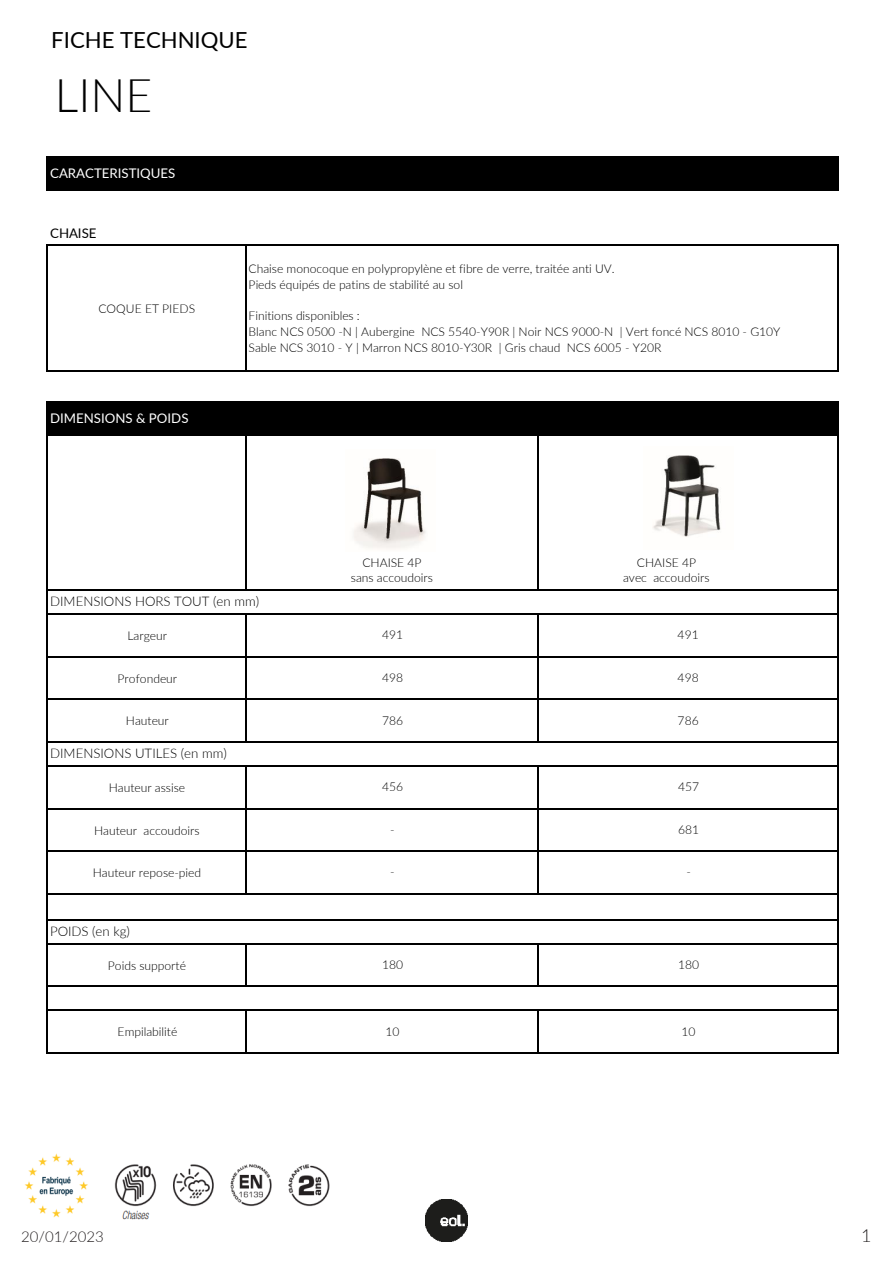
<style>
.page{position:relative;width:893px;height:1263px;background:#fff}
.page>*{position:absolute;margin:0;border:0;box-sizing:border-box;transform-origin:0 0}
.t1{font:300 46.35px "Lato";color:#000}
.t2{font:22.2px "Lato";color:#000}
.t3{font:300 18px "Lato";color:#231f20}
.t4{font:300 15px "Lato";color:#231f20}
.t5{font:300 13.2px "Lato";color:#000}
.t6{font:13.2px "Lato";color:#fff}
.t7{font:13.2px "Lato";color:#000}
.t8{font:300 12.15px/15.8px "Lato";color:#000}
</style>
<div class="page">
<img style="left:425px;top:1199px;width:43px;height:43px">
<div style="left:48px;top:157px;width:790px;height:33px;background:#000"></div>
<div style="left:48px;top:402px;width:790px;height:34px;background:#000"></div>
<hr style="left:47px;top:156px;width:1px;height:35px;background:#000">
<hr style="left:838px;top:157px;width:1px;height:34px;background:#000">
<hr style="left:47px;top:245px;width:1px;height:127px;background:#000">
<hr style="left:245px;top:246px;width:2px;height:126px;background:#000">
<hr style="left:838px;top:246px;width:1px;height:126px;background:#000">
<hr style="left:245px;top:436px;width:2px;height:155px;background:#000">
<hr style="left:537px;top:436px;width:1px;height:155px;background:#000">
<hr style="left:245px;top:615px;width:2px;height:127px;background:#000">
<hr style="left:537px;top:615px;width:1px;height:127px;background:#000">
<hr style="left:245px;top:766px;width:2px;height:128px;background:#000">
<hr style="left:537px;top:766px;width:1px;height:128px;background:#000">
<hr style="left:245px;top:944px;width:2px;height:43px;background:#000">
<hr style="left:537px;top:944px;width:1px;height:43px;background:#000">
<hr style="left:47px;top:402px;width:1px;height:651px;background:#000">
<hr style="left:245px;top:1011px;width:2px;height:42px;background:#000">
<hr style="left:537px;top:1011px;width:1px;height:42px;background:#000">
<hr style="left:838px;top:436px;width:1px;height:617px;background:#000">
<hr style="left:48px;top:156px;width:791px;height:1px;background:#000">
<hr style="left:48px;top:190px;width:791px;height:1px;background:#000">
<hr style="left:48px;top:245px;width:791px;height:1px;background:#000">
<hr style="left:48px;top:371px;width:791px;height:1px;background:#000">
<hr style="left:48px;top:435px;width:791px;height:1px;background:#000">
<hr style="left:48px;top:589px;width:791px;height:2px;background:#000">
<hr style="left:48px;top:613px;width:791px;height:2px;background:#000">
<hr style="left:48px;top:656px;width:791px;height:1px;background:#000">
<hr style="left:48px;top:699px;width:791px;height:1px;background:#000">
<hr style="left:48px;top:741px;width:791px;height:1px;background:#000">
<hr style="left:48px;top:765px;width:791px;height:1px;background:#000">
<hr style="left:48px;top:808px;width:791px;height:1px;background:#000">
<hr style="left:48px;top:850px;width:791px;height:2px;background:#000">
<hr style="left:48px;top:893px;width:791px;height:1px;background:#000">
<hr style="left:48px;top:919px;width:791px;height:1px;background:#000">
<hr style="left:48px;top:943px;width:791px;height:1px;background:#000">
<hr style="left:48px;top:986px;width:791px;height:1px;background:#000">
<hr style="left:48px;top:1010px;width:791px;height:1px;background:#000">
<hr style="left:48px;top:1052px;width:791px;height:1px;background:#000">
<img style="left:653px;top:455px;width:68px;height:82px">
<img style="left:353px;top:458px;width:73px;height:91px">
<img style="left:24px;top:1153px;width:306px;height:67px">
<p class="t2" style="left:51px;top:24px;width:198px">FICHE TECHNIQUE</p>
<p class="t1" style="left:55px;top:63px;width:99px">LINE</p>
<p class="t6" style="left:50px;top:164px;width:127px">CARACTERISTIQUES</p>
<p class="t7" style="left:50px;top:223px;width:48px">CHAISE</p>
<p class="t8" style="left:98px;top:300px;width:98px">COQUE ET PIEDS</p>
<p class="t6" style="left:50px;top:408px;width:140px">DIMENSIONS &amp; POIDS</p>
<p class="t8" style="left:249px;top:260px;width:368px">Chaise monocoque en polypropylène et fibre de verre, traitée anti UV.<br>Pieds équipés de patins de stabilité au sol</p>
<p class="t8" style="left:249px;top:307px;width:533px">Finitions disponibles :<br>Blanc NCS 0500 -N | Aubergine NCS 5540-Y90R | Noir NCS 9000-N | Vert foncé NCS 8010 - G10Y<br>Sable NCS 3010 - Y | Marron NCS 8010-Y30R | Gris chaud NCS 6005 - Y20R</p>
<p class="t8" style="left:351px;top:554px;width:84px;text-align:center">CHAISE 4P sans accoudoirs</p>
<p class="t8" style="left:623px;top:554px;width:88px;text-align:center">CHAISE 4P<br>avec accoudoirs</p>
<p class="t5" style="left:50px;top:592px;width:210px">DIMENSIONS HORS TOUT (en mm)</p>
<p class="t8" style="left:127px;top:627px;width:41px">Largeur</p>
<p class="t8" style="left:118px;top:670px;width:61px">Profondeur</p>
<p class="t8" style="left:126px;top:712px;width:44px">Hauteur</p>
<p class="t5" style="left:50px;top:744px;width:178px">DIMENSIONS UTILES (en mm)</p>
<p class="t8" style="left:109px;top:779px;width:78px">Hauteur assise</p>
<p class="t8" style="left:94px;top:822px;width:107px">Hauteur accoudoirs</p>
<p class="t8" style="left:93px;top:865px;width:110px">Hauteur repose-pied</p>
<p class="t5" style="left:50px;top:922px;width:81px">POIDS (en kg)</p>
<p class="t8" style="left:108px;top:957px;width:80px">Poids supporté</p>
<p class="t8" style="left:118px;top:1024px;width:61px">Empilabilité</p>
<p class="t8" style="left:382px;top:627px;width:23px">491</p>
<p class="t8" style="left:382px;top:669px;width:23px">498</p>
<p class="t8" style="left:382px;top:712px;width:23px">786</p>
<p class="t8" style="left:678px;top:627px;width:23px">491</p>
<p class="t8" style="left:678px;top:669px;width:23px">498</p>
<p class="t8" style="left:678px;top:712px;width:23px">786</p>
<p class="t8" style="left:382px;top:778px;width:23px">456</p>
<p class="t8" style="left:678px;top:778px;width:23px">457</p>
<p class="t8" style="left:678px;top:821px;width:23px">681</p>
<p class="t8" style="left:686px;top:864px;width:6px">-</p>
<p class="t8" style="left:390px;top:821px;width:6px">-</p>
<p class="t8" style="left:390px;top:864px;width:6px">-</p>
<p class="t8" style="left:382px;top:956px;width:23px">180</p>
<p class="t8" style="left:386px;top:1023px;width:16px">10</p>
<p class="t8" style="left:678px;top:956px;width:23px">180</p>
<p class="t8" style="left:682px;top:1023px;width:16px">10</p>
<p class="t4" style="left:21px;top:1226px;width:84px">20/01/2023</p>
<h3 class="t3" style="left:861px;top:1223px;width:12px">1</h3>
</div>
